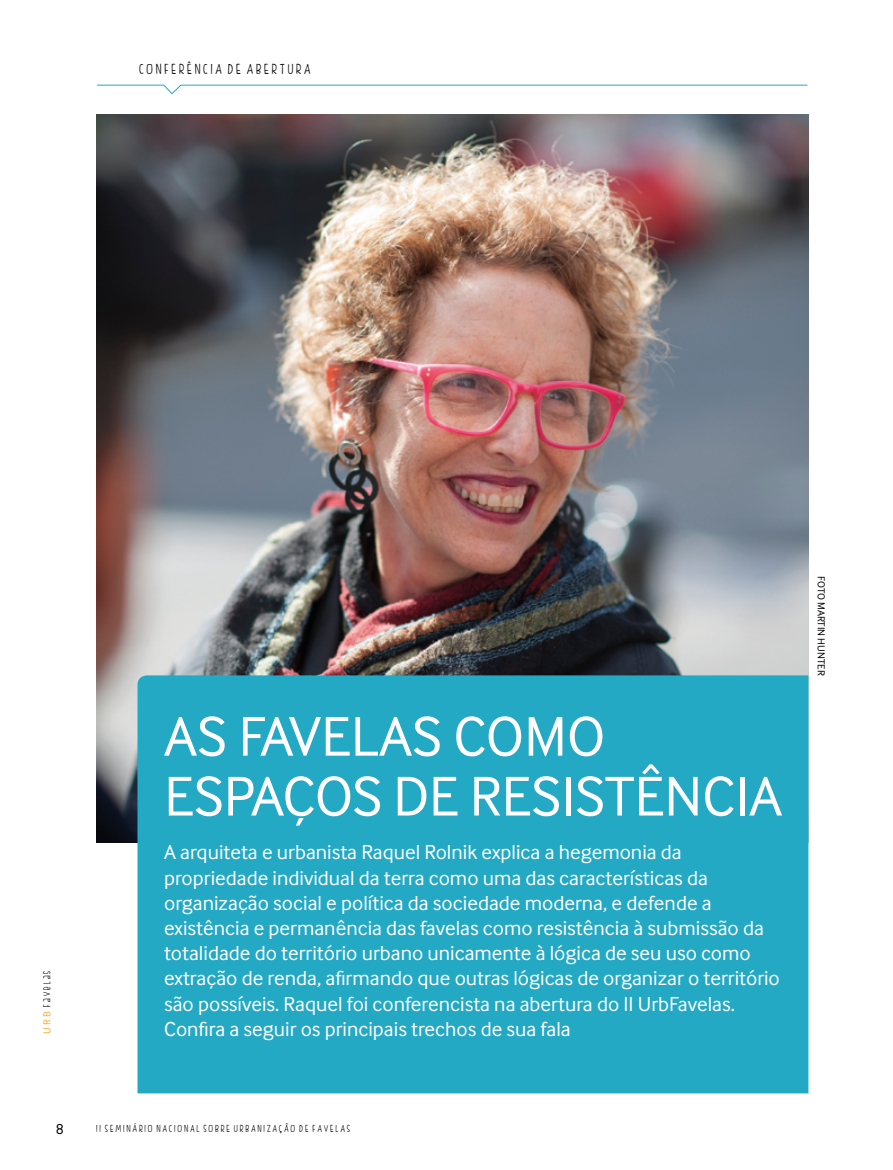
<style>
.page{position:relative;width:893px;height:1170px;background:#fff}
.page>*{position:absolute;margin:0;border:0;box-sizing:border-box;transform-origin:0 0}
.t1{font:57.9px/59.8px "Inter Face";color:#fff}
.t2{font:21px/25.2px "Inter Face";color:#fff}
.t3{font:15px "FIS Hfingers";color:#000}
.t4{font:15px "Inter Face";color:#000}
.t5{font:10.5px "FIS Hfingers";color:#000}
.t6{font:10.5px "Inter Face";color:#000}
.s1{font-family:"Inter Face";color:#f8b132}
</style>
<div class="page">
<img style="left:96px;top:115px;width:712px;height:727px">
<div style="left:137px;top:675px;width:671px;height:418px;background:#24a9c5"></div>
<svg style="left:96px;top:84px;width:712px;height:11px"></svg>
<p class="t3" style="left:139px;top:61px;width:173px">C O N F E R Ê N C I A D E A B E R T U R A</p>
<p class="t5" style="left:41px;top:1033px;width:65px;rotate:-90deg"><span class="s1">U R B</span> F a v e l a s</p>
<h1 class="t1" style="left:164px;top:706px;width:619px">AS FAVELAS COMO<br>ESPAÇOS DE RESISTÊNCIA</h1>
<p class="t2" style="left:164px;top:839px;width:617px">A arquiteta e urbanista Raquel Rolnik explica a hegemonia da propriedade individual da terra como uma das características da organização social e política da sociedade moderna, e defende a existência e permanência das favelas como resistência à submissão da totalidade do território urbano unicamente à lógica de seu uso como extração de renda, afirmando que outras lógicas de organizar o território são possíveis. Raquel foi conferencista na abertura do II UrbFavelas.<br>Confira a seguir os principais trechos de sua fala</p>
<p class="t4" style="left:56px;top:1120px;width:10px">8</p>
<p class="t5" style="left:96px;top:1122px;width:255px">I I S E M I N Á R I O N A C I O N A L S O B R E U R B A N I Z A Ç Ã O D E F A V E L A S</p>
<p class="t6" style="left:827px;top:576px;width:100px;rotate:90deg">FOTO MARTIN HUNTER</p>
</div>
